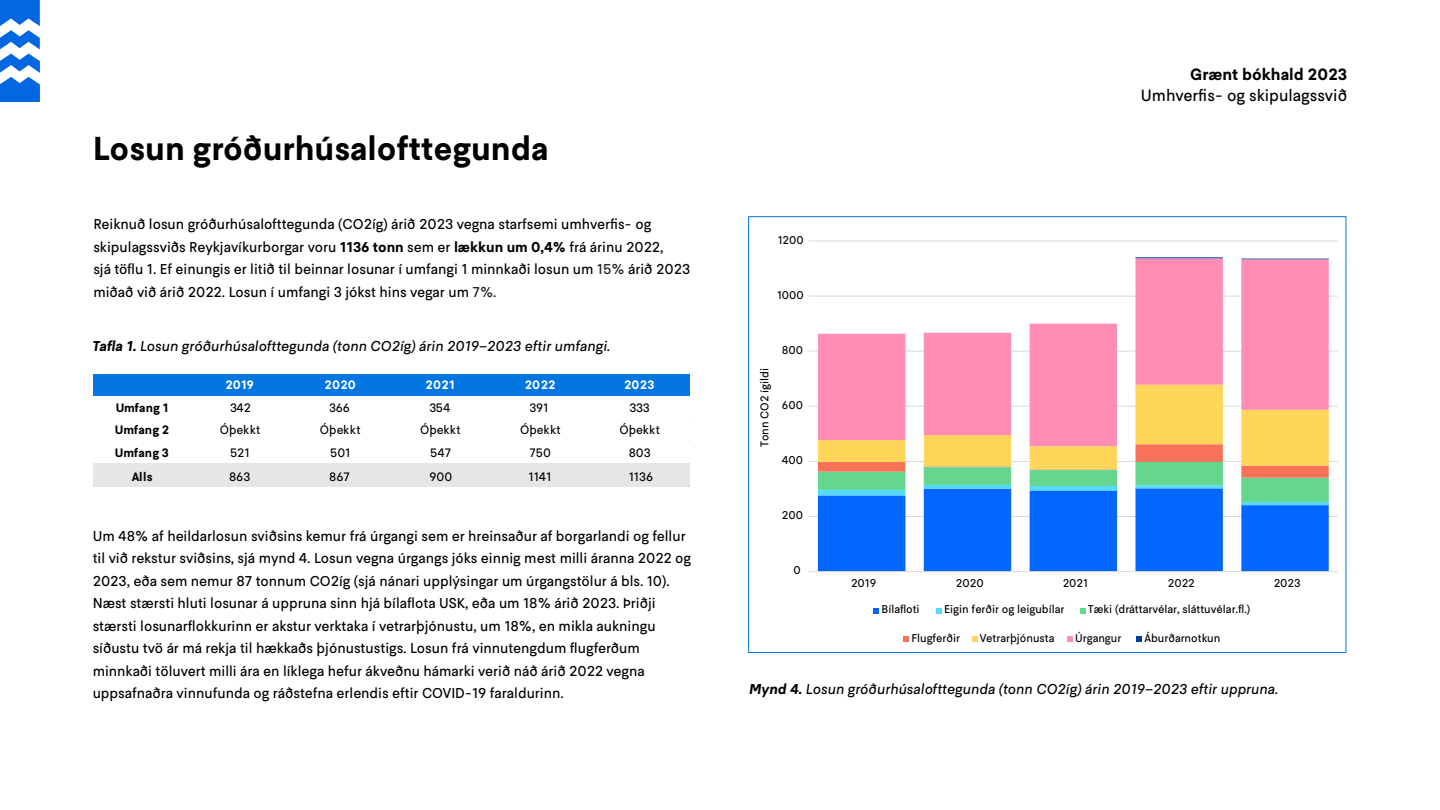
<style>
.page{position:relative;width:1440px;height:810px;background:#fff}
.page>*{position:absolute;margin:0;border:0;box-sizing:border-box;transform-origin:0 0}
.t1{font:700 33.08px "Esja";color:#000}
.t2{font:16.27px "Esja";color:#000}
.t3{font:700 16.27px "Esja";color:#000}
.t4{font:14.25px/22.5px "Esja";color:#000}
.t5{font:italic 14.25px "Esja";color:#000}
.t6{font:12.15px "Esja";color:#000}
.t7{font:700 12.15px "Esja";letter-spacing:.015em;color:#000}
.t8{font:700 12.15px "Esja";letter-spacing:.035em;color:#fff}
.t9{font:11.25px "Esja";color:#000}
.s1{font-weight:700}
.s2{color:#231f20}
</style>
<div class="page">
<div style="left:93px;top:374px;width:597px;height:23px;background:#0476e2"></div>
<div style="left:93px;top:396px;width:597px;height:68px;background:#fff"></div>
<div style="left:93px;top:463px;width:597px;height:24px;background:#e7e6e6"></div>
<svg style="left:972px;top:636px;width:5px;height:6px"></svg>
<svg style="left:1067px;top:636px;width:6px;height:6px"></svg>
<svg style="left:1137px;top:636px;width:5px;height:6px"></svg>
<svg style="left:904px;top:636px;width:5px;height:6px"></svg>
<svg style="left:1080px;top:608px;width:6px;height:5px"></svg>
<svg style="left:937px;top:608px;width:5px;height:5px"></svg>
<svg style="left:874px;top:608px;width:5px;height:5px"></svg>
<hr style="left:809px;top:241px;width:529px;height:1px;background:#d9d9d9">
<hr style="left:809px;top:296px;width:529px;height:1px;background:#d9d9d9">
<hr style="left:809px;top:351px;width:529px;height:1px;background:#d9d9d9">
<hr style="left:809px;top:406px;width:529px;height:1px;background:#d9d9d9">
<hr style="left:809px;top:461px;width:529px;height:1px;background:#d9d9d9">
<hr style="left:809px;top:516px;width:529px;height:1px;background:#d9d9d9">
<svg style="left:818px;top:446px;width:511px;height:125px;background:#5f9cd4"></svg>
<svg style="left:818px;top:258px;width:511px;height:188px;fill:#ff8db5"></svg>
<hr style="left:1241px;top:259px;width:88px;height:1px;background:#003d9b">
<hr style="left:1135px;top:257px;width:88px;height:1px;background:#003d9b">
<hr style="left:809px;top:571px;width:529px;height:1px;background:#d9d9d9">
<svg style="left:0;top:0;width:40px;height:102px"></svg>
<h1 class="t1" style="left:93px;top:128px;width:457px">Losun gróðurhúsalofttegunda</h1>
<p class="t4" style="left:93px;top:213px;width:598px">Reiknuð losun gróðurhúsalofttegunda (CO2íg) árið 2023 vegna starfsemi umhverfis- og skipulagssviðs Reykjavíkurborgar voru <span class="s1">1136 tonn</span> sem er <span class="s1">lækkun um 0,4%</span> frá árinu 2022,<br>sjá töflu 1. Ef einungis er litið til beinnar losunar í umfangi 1 minnkaði losun um <span class="s2">15%</span> árið 2023 miðað við árið 2022. Losun í umfangi 3 jókst hins vegar um <span class="s2">7%.</span></p>
<p class="t5" style="left:93px;top:338px;width:520px"><span class="s1">Tafla 1.</span> Losun gróðurhúsalofttegunda (tonn CO2íg) árin 2019–2023 eftir umfangi.</p>
<p class="t8" style="left:225px;top:378px;width:30px">2019</p>
<p class="t8" style="left:325px;top:378px;width:33px">2020</p>
<p class="t8" style="left:426px;top:378px;width:31px">2021</p>
<p class="t8" style="left:525px;top:378px;width:32px">2022</p>
<p class="t8" style="left:624px;top:378px;width:32px">2023</p>
<p class="t7" style="left:116px;top:400px;width:54px">Umfang 1</p>
<p class="t6" style="left:230px;top:400px;width:22px">342</p>
<p class="t6" style="left:329px;top:400px;width:22px">366</p>
<p class="t6" style="left:429px;top:400px;width:23px">354</p>
<p class="t6" style="left:530px;top:400px;width:20px">391</p>
<p class="t6" style="left:630px;top:400px;width:22px">333</p>
<p class="t7" style="left:115px;top:423px;width:56px">Umfang 2</p>
<p class="t6" style="left:220px;top:423px;width:42px">Óþekkt</p>
<p class="t6" style="left:320px;top:423px;width:42px">Óþekkt</p>
<p class="t6" style="left:420px;top:423px;width:42px">Óþekkt</p>
<p class="t6" style="left:520px;top:423px;width:42px">Óþekkt</p>
<p class="t6" style="left:619px;top:423px;width:42px">Óþekkt</p>
<p class="t7" style="left:115px;top:445px;width:55px">Umfang 3</p>
<p class="t6" style="left:230px;top:445px;width:21px">521</p>
<p class="t6" style="left:330px;top:445px;width:22px">501</p>
<p class="t6" style="left:430px;top:445px;width:22px">547</p>
<p class="t6" style="left:530px;top:445px;width:23px">750</p>
<p class="t6" style="left:629px;top:445px;width:24px">803</p>
<p class="t7" style="left:132px;top:470px;width:22px">Alls</p>
<p class="t6" style="left:229px;top:470px;width:23px">863</p>
<p class="t6" style="left:329px;top:470px;width:22px">867</p>
<p class="t6" style="left:429px;top:470px;width:24px">900</p>
<p class="t6" style="left:529px;top:470px;width:24px">1141</p>
<p class="t6" style="left:629px;top:470px;width:26px">1136</p>
<p class="t4" style="left:93px;top:525px;width:600px">Um 48% af heildarlosun sviðsins kemur frá úrgangi sem er hreinsaður af borgarlandi og fellur til við rekstur sviðsins, sjá mynd 4. Losun vegna úrgangs jóks einnig mest milli áranna 2022 og 2023, eða sem nemur 87 tonnum CO2íg (sjá nánari upplýsingar um úrgangstölur á bls. 10).<br>Næst stærsti hluti losunar á uppruna sinn hjá bílaflota USK, eða um 18% árið 2023. Þriðji stærsti losunarflokkurinn er akstur verktaka í vetrarþjónustu, um 18%, en mikla aukningu síðustu tvö ár má rekja til hækkaðs þjónustustigs. Losun frá vinnutengdum flugferðum minnkaði töluvert milli ára en líklega hefur ákveðnu hámarki verið náð árið 2022 vegna uppsafnaðra vinnufunda og ráðstefna erlendis eftir COVID-19 faraldurinn.</p>
<p class="t3" style="left:1190px;top:64px;width:159px">Grænt bókhald 2023</p>
<p class="t2" style="left:1141px;top:85px;width:208px">Umhverfis- og skipulagssvið</p>
<p class="t9" style="left:778px;top:233px;width:28px">1200</p>
<p class="t9" style="left:777px;top:288px;width:28px">1000</p>
<p class="t9" style="left:758px;top:447px;width:81px;rotate:-90deg">Tonn CO2 ígildi</p>
<p class="t9" style="left:782px;top:343px;width:23px">800</p>
<p class="t9" style="left:782px;top:398px;width:23px">600</p>
<p class="t9" style="left:782px;top:453px;width:23px">400</p>
<p class="t9" style="left:782px;top:509px;width:23px">200</p>
<p class="t9" style="left:794px;top:564px;width:9px">0</p>
<p class="t9" style="left:851px;top:576px;width:27px">2019</p>
<p class="t9" style="left:956px;top:576px;width:29px">2020</p>
<p class="t9" style="left:1063px;top:576px;width:27px">2021</p>
<p class="t9" style="left:1168px;top:576px;width:29px">2022</p>
<p class="t9" style="left:1274px;top:576px;width:29px">2023</p>
<p class="t9" style="left:881px;top:603px;width:40px">Bílafloti</p>
<p class="t9" style="left:944px;top:603px;width:122px">Eigin ferðir og leigubílar</p>
<p class="t9" style="left:1088px;top:603px;width:164px">Tæki (dráttarvélar, sláttuvélar.fl.)</p>
<p class="t9" style="left:911px;top:631px;width:50px">Flugferðir</p>
<p class="t9" style="left:980px;top:631px;width:76px">Vetrarþjónusta</p>
<p class="t9" style="left:1075px;top:631px;width:48px">Úrgangur</p>
<p class="t9" style="left:1144px;top:631px;width:78px">Áburðarnotkun</p>
<p class="t5" style="left:749px;top:681px;width:531px"><span class="s1">Mynd 4.</span> Losun gróðurhúsalofttegunda (tonn CO2íg) árin 2019–2023 eftir uppruna.</p>
</div>
